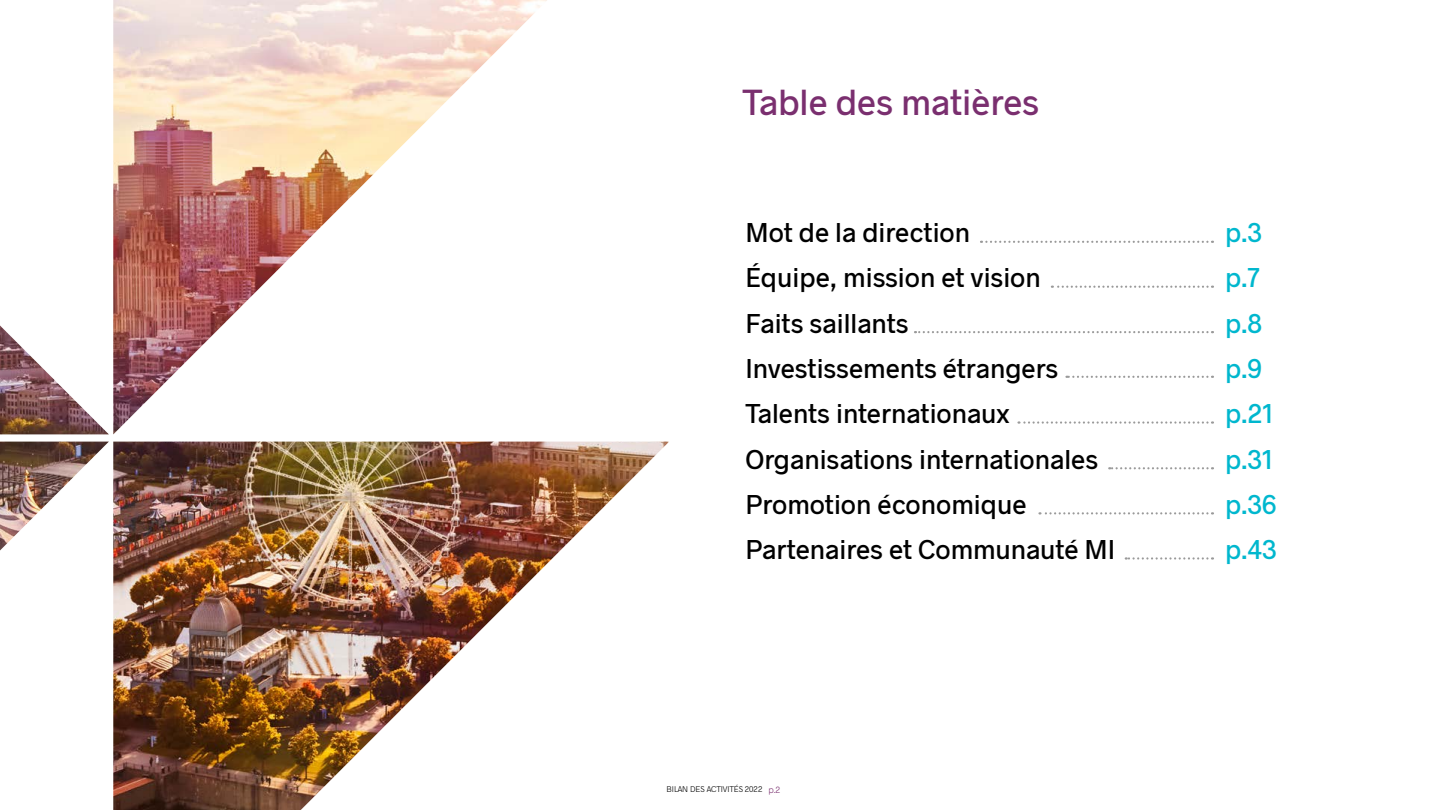
<style>
.page{position:relative;width:1440px;height:810px;background:#fff}
.page>*{position:absolute;margin:0;border:0;box-sizing:border-box;transform-origin:0 0}
.t1{font:500 36px "Radnika";color:#7a2f6f}
.t2{font:500 27px "Radnika";color:#000}
.t3{font:500 27px "Radnika";color:#00b7ce}
.t4{font:300 8.25px "Radnika";letter-spacing:-.01em;color:#000}
.s1{font-size:9px;color:#7a2f6f}
</style>
<div class="page">
<img style="left:0;top:0;width:669px;height:810px">
<svg style="left:981px;top:241px;width:232px;height:2px"></svg>
<svg style="left:1052px;top:286px;width:161px;height:2px"></svg>
<svg style="left:915px;top:331px;width:298px;height:2px"></svg>
<svg style="left:1066px;top:376px;width:147px;height:2px"></svg>
<svg style="left:1018px;top:421px;width:195px;height:3px"></svg>
<svg style="left:1109px;top:467px;width:104px;height:2px"></svg>
<svg style="left:1040px;top:512px;width:173px;height:3px"></svg>
<svg style="left:1126px;top:557px;width:87px;height:3px"></svg>
<h1 class="t1" style="left:742px;top:77px;width:298px">Table des matières</h1>
<p class="t2" style="left:746px;top:214px;width:226px">Mot de la direction</p>
<p class="t3" style="left:1225px;top:214px;width:38px">p.3</p>
<p class="t2" style="left:746px;top:259px;width:297px">Équipe, mission et vision</p>
<p class="t3" style="left:1225px;top:259px;width:36px">p.7</p>
<p class="t2" style="left:746px;top:304px;width:165px">Faits saillants</p>
<p class="t3" style="left:1225px;top:304px;width:39px">p.8</p>
<p class="t2" style="left:746px;top:350px;width:314px">Investissements étrangers</p>
<p class="t3" style="left:1225px;top:350px;width:38px">p.9</p>
<p class="t2" style="left:746px;top:395px;width:266px">Talents internationaux</p>
<p class="t3" style="left:1225px;top:395px;width:50px">p.21</p>
<p class="t2" style="left:746px;top:440px;width:354px">Organisations internationales</p>
<p class="t3" style="left:1225px;top:440px;width:49px">p.31</p>
<p class="t2" style="left:746px;top:486px;width:283px">Promotion économique</p>
<p class="t3" style="left:1225px;top:486px;width:53px">p.36</p>
<p class="t2" style="left:746px;top:531px;width:371px">Partenaires et Communauté MI</p>
<p class="t3" style="left:1225px;top:531px;width:53px">p.43</p>
<p class="t4" style="left:667px;top:784px;width:115px">BILAN DES ACTIVITÉS 2022 <span class="s1">p.2</span></p>
</div>
